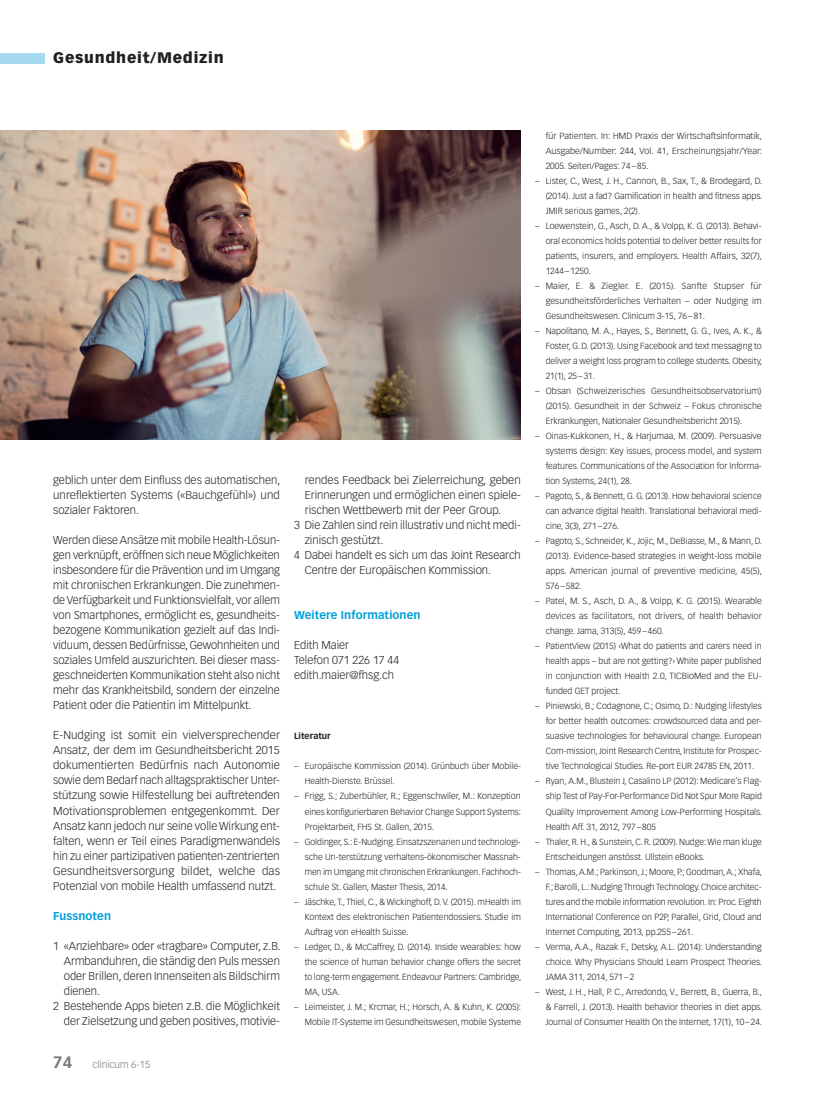
<style>
.page{position:relative;width:815px;height:1099px;background:#fff}
.page>*{position:absolute;margin:0;border:0;box-sizing:border-box;transform-origin:0 0}
.t1{font:900 15px "Vectora LT Std";letter-spacing:.05em;color:#231f20}
.t2{font:300 11.25px/15px "Vectora LT Std";color:#231f20;text-align:justify}
.t3{font:700 11.25px "Vectora LT Std";letter-spacing:.005em;color:#009fda}
.t4{font:300 10px "Vectora LT Std";color:#76787b}
.t5{font:300 8.75px/15px "Vectora LT Std";color:#231f20;text-align:justify}
.t6{font:700 8.75px "Vectora LT Std";color:#231f20}
.s1{font-weight:700;font-size:16.25px}
</style>
<div class="page">
<div style="left:0;top:53px;width:45px;height:10px;background:#a5daf2"></div>
<img style="left:0;top:130px;width:521px;height:309px">
<h1 class="t1" style="left:53px;top:49px;width:172px">Gesundheit/Medizin</h1>
<p class="t2" style="left:53px;top:473px;width:229px">geblich unter dem Einfluss des automatischen, unreflektierten Systems («Bauchgefühl») und sozialer Faktoren.</p>
<p class="t2" style="left:53px;top:533px;width:228px">Werden diese Ansätze mit mobile Health-Lösun&shy;gen verknüpft, eröffnen sich neue Möglichkeiten insbesondere für die Prävention und im Umgang mit chronischen Erkrankungen. Die zunehmen&shy;de Verfügbarkeit und Funktionsvielfalt, vor allem von Smartphones, ermöglicht es, gesundheits&shy;bezogene Kommunikation gezielt auf das Indi&shy;viduum, dessen Bedürfnisse, Gewohnheiten und soziales Umfeld auszurichten. Bei dieser mass&shy;geschneiderten Kommunikation steht also nicht mehr das Krankheitsbild, sondern der einzelne Patient oder die Patientin im Mittelpunkt.</p>
<p class="t2" style="left:53px;top:728px;width:228px">E-Nudging ist somit ein vielversprechender Ansatz, der dem im Gesundheitsbericht 2015 dokumentierten Bedürfnis nach Autonomie sowie dem Bedarf nach alltagspraktischer Unter&shy;stützung sowie Hilfestellung bei auftretenden Motivationsproblemen entgegenkommt. Der Ansatz kann jedoch nur seine volle Wirkung ent&shy;falten, wenn er Teil eines Paradigmenwandels hin zu einer partizipativen patienten-zentrierten Gesundheitsversorgung bildet, welche das Potenzial von mobile Health umfassend nutzt.</p>
<p class="t3" style="left:53px;top:908px;width:59px">Fussnoten</p>
<p class="t2" style="left:53px;top:938px;width:229px">1 «Anziehbare» oder «tragbare» Computer, z.B.</p>
<p class="t2" style="left:64px;top:953px;width:218px">Armbanduhren, die ständig den Puls messen</p>
<p class="t2" style="left:64px;top:968px;width:218px">oder Brillen, deren Innenseiten als Bildschirm</p>
<p class="t2" style="left:64px;top:983px;width:38px">dienen.</p>
<p class="t2" style="left:53px;top:998px;width:228px">2 Bestehende Apps bieten z.B. die Möglichkeit</p>
<p class="t2" style="left:64px;top:1013px;width:218px">der Zielsetzung und geben positives, motivie-</p>
<p class="t4" style="left:53px;top:1058px;width:99px"><span class="s1">74</span> clinicum 6-15</p>
<p class="t2" style="left:305px;top:473px;width:218px">rendes Feedback bei Zielerreichung, geben</p>
<p class="t2" style="left:305px;top:488px;width:218px">Erinnerungen und ermöglichen einen spiele-</p>
<p class="t2" style="left:305px;top:503px;width:198px">rischen Wettbewerb mit der Peer Group.</p>
<p class="t2" style="left:294px;top:518px;width:228px">3 Die Zahlen sind rein illustrativ und nicht medi-</p>
<p class="t2" style="left:305px;top:533px;width:80px">zinisch gestützt.</p>
<p class="t2" style="left:294px;top:548px;width:228px">4 Dabei handelt es sich um das Joint Research</p>
<p class="t2" style="left:305px;top:563px;width:188px">Centre der Europäischen Kommission.</p>
<p class="t3" style="left:294px;top:608px;width:128px">Weitere Informationen</p>
<p class="t2" style="left:294px;top:638px;width:107px;text-align:left">Edith Maier<br>Telefon 071 226 17 44 edith.maier@fhsg.ch</p>
<p class="t6" style="left:294px;top:731px;width:38px">Literatur</p>
<p class="t5" style="left:305px;top:759px;width:218px;text-indent:-11px">– Europäische Kommission (2014). Grünbuch über Mobile-<br>Health-Dienste. Brüssel.</p>
<p class="t5" style="left:305px;top:789px;width:218px;text-indent:-11px">– Frigg, S.; Zuberbühler, R.; Eggenschwiler, M.: Konzeption eines konfigurierbaren Behavior Change Support Systems:<br>Projektarbeit, FHS St. Gallen, 2015.</p>
<p class="t5" style="left:305px;top:834px;width:218px;text-indent:-11px">– Goldinger, S.: E-Nudging. Einsatzszenarien und technologi&shy;sche Un-terstützung verhaltens-ökonomischer Massnah&shy;men im Umgang mit chronischen Erkrankungen. Fachhoch&shy;schule St. Gallen, Master Thesis, 2014.</p>
<p class="t5" style="left:305px;top:894px;width:218px;text-indent:-11px">– Jäschke, T., Thiel, C., &amp; Wickinghoff, D. V. (2015). mHealth im Kontext des elektronischen Patientendossiers. Studie im Auftrag von eHealth Suisse.</p>
<p class="t5" style="left:305px;top:939px;width:218px;text-indent:-11px">– Ledger, D., &amp; McCaffrey, D. (2014). Inside wearables: how the science of human behavior change offers the secret to long-term engagement. Endeavour Partners: Cambridge, MA, USA.</p>
<p class="t5" style="left:294px;top:999px;width:229px;text-align:right">– Leimeister, J. M.; Krcmar, H.; Horsch, A. &amp; Kuhn, K. (2005):<br>Mobile IT-Systeme im Gesundheitswesen, mobile Systeme</p>
<p class="t5" style="left:546px;top:129px;width:218px">fü r Patienten. In: HMD Praxis der Wirtschaftsinformatik, Ausgabe/Number: 244, Vol. 41, Erscheinungsjahr/Year:<br>2005. Seiten/Pages: 74–85.</p>
<p class="t5" style="left:546px;top:174px;width:218px;text-indent:-11px">– Lister, C., West, J. H., Cannon, B., Sax, T., &amp; Brodegard, D. (2014). Just a fad? Gamification in health and fitness apps.<br>JMIR serious games, 2(2).</p>
<p class="t5" style="left:546px;top:219px;width:218px;text-indent:-11px">– Loewenstein, G., Asch, D. A., &amp; Volpp, K. G. (2013). Behavi&shy;oral economics holds potential to deliver better results for patients, insurers, and employers. Health Affairs, 32(7), 1244–1250.</p>
<p class="t5" style="left:546px;top:279px;width:218px;text-indent:-11px">– Maier, E. &amp; Ziegler. E. (2015). Sanfte Stupser fü r gesundheitsförderliches Verhalten – oder Nudging im Gesundheitswesen. Clinicum 3-15, 76–81.</p>
<p class="t5" style="left:546px;top:324px;width:218px;text-indent:-11px">– Napolitano, M. A., Hayes, S., Bennett, G. G., Ives, A. K., &amp; Foster, G. D. (2013). Using Facebook and text messaging to deliver a weight loss program to college students. Obesity, 21(1), 25–31.</p>
<p class="t5" style="left:546px;top:384px;width:218px;text-indent:-11px">– Obsan (Schweizerisches Gesundheitsobservatorium) (2015). Gesundheit in der Schweiz – Fokus chronische Erkrankungen, Nationaler Gesundheitsbericht 2015).</p>
<p class="t5" style="left:546px;top:429px;width:218px;text-indent:-11px">– Oinas-Kukkonen, H., &amp; Harjumaa, M. (2009). Persuasive systems design: Key issues, process model, and system features. Communications of the Association for Informa&shy;tion Systems, 24(1), 28.</p>
<p class="t5" style="left:546px;top:489px;width:218px;text-indent:-11px">– Pagoto, S., &amp; Bennett, G. G. (2013). How behavioral science can advance digital health. Translational behavioral medi&shy;cine, 3(3), 271–276.</p>
<p class="t5" style="left:546px;top:534px;width:218px;text-indent:-11px">– Pagoto, S., Schneider, K., Jojic, M., DeBiasse, M., &amp; Mann, D. (2013). Evidence-based strategies in weight-loss mobile apps. American journal of preventive medicine, 45(5), 576–582.</p>
<p class="t5" style="left:546px;top:594px;width:218px;text-indent:-11px">– Patel, M. S., Asch, D. A., &amp; Volpp, K. G. (2015). Wearable devices as facilitators, not drivers, of health behavior change. Jama, 313(5), 459–460.</p>
<p class="t5" style="left:546px;top:639px;width:218px;text-indent:-11px">– PatientView (2015) ‹What do patients and carers need in health apps – but are not getting?› White paper published in conjunction with Health 2.0, TICBioMed and the EU&shy;funded GET project.</p>
<p class="t5" style="left:546px;top:699px;width:218px;text-indent:-11px">– Piniewski, B.; Codagnone, C.; Osimo, D.: Nudging lifestyles for better health outcomes: crowdsourced data and per&shy;suasive technologies for behavioural change. European Com-mission, Joint Research Centre, Institute for Prospec&shy;tive Technological Studies. Re-port EUR 24785 EN, 2011.</p>
<p class="t5" style="left:546px;top:774px;width:218px;text-indent:-11px">– Ryan, A.M., Blustein J, Casalino LP (2012): Medicare’s Flag&shy;ship Test of Pay-For-Performance Did Not Spur More Rapid Qualilty Improvement Among Low-Performing Hospitals.<br>Health Aff. 31, 2012, 797–805</p>
<p class="t5" style="left:546px;top:834px;width:218px;text-indent:-11px">– Thaler, R. H., &amp; Sunstein, C. R. (2009). Nudge: Wie man kluge<br>Entscheidungen anstösst. Ullstein eBooks.</p>
<p class="t5" style="left:546px;top:864px;width:218px;text-indent:-11px">– Thomas, A.M.; Parkinson, J.; Moore, P.; Goodman, A.; Xhafa, F.; Barolli, L.: Nudging Through Technology. Choice architec&shy;tures and the mobile information revolution. In: Proc. Eighth International Conference on P2P, Parallel, Grid, Cloud and Internet Computing, 2013, pp.255–261.</p>
<p class="t5" style="left:546px;top:939px;width:218px;text-indent:-11px">– Verma, A.A., Razak F., Detsky, A.L. (2014): Understanding choice. Why Physicians Should Learn Prospect Theories.<br>JAMA 311, 2014, 571–2</p>
<p class="t5" style="left:546px;top:984px;width:218px;text-indent:-11px">– West, J. H., Hall, P. C., Arredondo, V., Berrett, B., Guerra, B., &amp; Farrell, J. (2013). Health behavior theories in diet apps.<br>Journal of Consumer Health On the Internet, 17(1), 10–24.</p>
</div>
